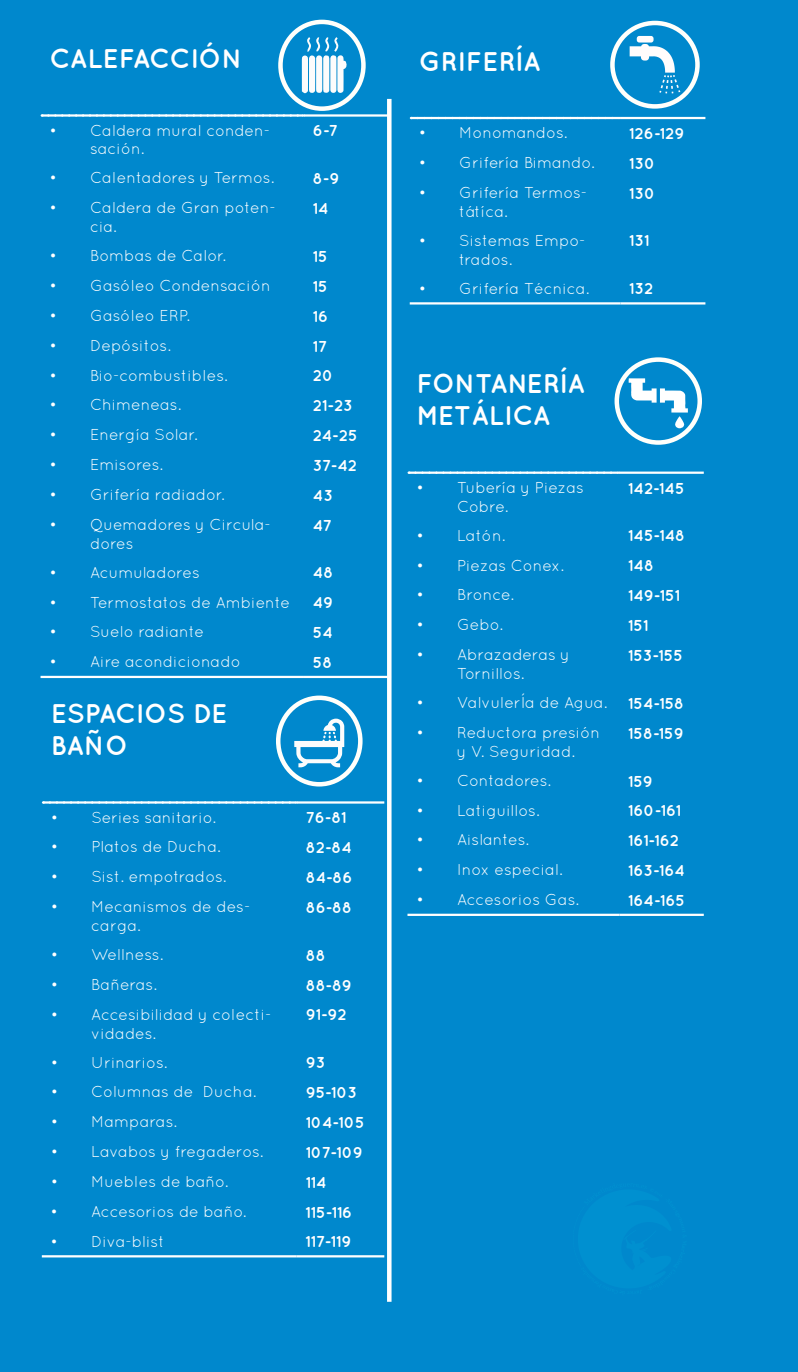
<style>
.page{position:relative;width:798px;height:1372px;background:#fff}
.page>*{position:absolute;margin:0;border:0;box-sizing:border-box;transform-origin:0 0}
.t1{font:700 27px/32.4px "Quicksand";color:#fff}
.t2{font:15.75px/18.9px "Quicksand";color:#fff}
.t3{font:700 15.75px "Quicksand";color:#fff}
</style>
<div class="page">
<div style="left:0;top:0;width:797px;height:1371px;background:#0088cd"></div>
<hr style="left:387px;top:99px;width:4px;height:1202px;background:#fff">
<hr style="left:408px;top:471px;width:210px;height:3px;background:#fff">
<svg style="left:415px;top:471px;width:204px;height:3px"></svg>
<hr style="left:619px;top:471px;width:84px;height:3px;background:#fff">
<hr style="left:407px;top:913px;width:212px;height:2px;background:#fff">
<hr style="left:619px;top:913px;width:84px;height:2px;background:#fff">
<svg style="left:616px;top:359px;width:83px;height:83px"></svg>
<div style="left:614px;top:357px;width:87px;height:88px;border:4px solid #fffffb;border-radius:50%"></div>
<svg style="left:628px;top:378px;width:59px;height:50px"></svg>
<hr style="left:410px;top:117px;width:209px;height:2px;background:#fff">
<hr style="left:620px;top:117px;width:85px;height:2px;background:#fff">
<hr style="left:409px;top:302px;width:211px;height:2px;background:#fff">
<hr style="left:620px;top:302px;width:85px;height:2px;background:#fff">
<svg style="left:612px;top:23px;width:85px;height:83px"></svg>
<div style="left:610px;top:21px;width:89px;height:88px;border:4px solid #fffffb;border-radius:50%"></div>
<svg style="left:629px;top:36px;width:51px;height:57px"></svg>
<hr style="left:43px;top:801px;width:252px;height:2px;background:#fff">
<svg style="left:50px;top:801px;width:246px;height:2px"></svg>
<hr style="left:297px;top:801px;width:87px;height:2px;background:#fff">
<hr style="left:42px;top:1255px;width:255px;height:2px;background:#fff">
<hr style="left:297px;top:1255px;width:87px;height:2px;background:#fff">
<svg style="left:278px;top:697px;width:82px;height:87px"></svg>
<div style="left:276px;top:695px;width:86px;height:91px;border:4px solid #fffffb;border-radius:50%"></div>
<svg style="left:294px;top:718px;width:50px;height:49px"></svg>
<svg style="left:42px;top:114px;width:262px;height:3px"></svg>
<hr style="left:304px;top:114px;width:87px;height:3px;background:#fff">
<hr style="left:40px;top:675px;width:264px;height:3px;background:#fff">
<hr style="left:304px;top:675px;width:87px;height:3px;background:#fff">
<svg style="left:280px;top:22px;width:83px;height:87px"></svg>
<div style="left:278px;top:20px;width:87px;height:91px;border:4px solid #fffffb;border-radius:50%"></div>
<svg style="left:301px;top:37px;width:46px;height:57px"></svg>
<h1 class="t1" style="left:50px;top:42px;width:194px">CALEFACCIÓN</h1>
<p class="t2" style="left:90px;top:120px;width:181px;text-indent:-40px">• Caldera mural conden&shy;sación.</p>
<p class="t3" style="left:313px;top:121px;width:27px">6-7</p>
<p class="t2" style="left:50px;top:168px;width:226px">• Calentadores y Termos.</p>
<p class="t3" style="left:313px;top:169px;width:28px">8-9</p>
<p class="t2" style="left:90px;top:198px;width:187px;text-indent:-40px">• Caldera de Gran poten&shy;cia.</p>
<p class="t3" style="left:313px;top:199px;width:17px">14</p>
<p class="t2" style="left:50px;top:246px;width:178px">• Bombas de Calor.</p>
<p class="t3" style="left:313px;top:247px;width:16px">15</p>
<p class="t2" style="left:50px;top:276px;width:223px">• Gasóleo Condensación</p>
<p class="t3" style="left:313px;top:277px;width:16px">15</p>
<p class="t2" style="left:50px;top:306px;width:142px">• Gasóleo ERP.</p>
<p class="t3" style="left:313px;top:307px;width:17px">16</p>
<p class="t2" style="left:50px;top:335px;width:123px">• Depósitos.</p>
<p class="t3" style="left:313px;top:336px;width:16px">17</p>
<p class="t2" style="left:50px;top:365px;width:180px">• Bio-combustibles.</p>
<p class="t3" style="left:313px;top:366px;width:22px">20</p>
<p class="t2" style="left:50px;top:395px;width:133px">• Chimeneas.</p>
<p class="t3" style="left:313px;top:396px;width:41px">21-23</p>
<p class="t2" style="left:50px;top:425px;width:150px">• Energía Solar.</p>
<p class="t3" style="left:313px;top:426px;width:46px">24-25</p>
<p class="t2" style="left:50px;top:455px;width:115px">• Emisores.</p>
<p class="t3" style="left:313px;top:456px;width:46px">37-42</p>
<p class="t2" style="left:50px;top:485px;width:177px">• Grifería radiador.</p>
<p class="t3" style="left:313px;top:485px;width:22px">43</p>
<p class="t2" style="left:90px;top:514px;width:182px;text-indent:-40px">• Quemadores y Circula&shy;dores</p>
<p class="t3" style="left:313px;top:515px;width:21px">47</p>
<p class="t2" style="left:50px;top:562px;width:152px">• Acumuladores</p>
<p class="t3" style="left:313px;top:563px;width:22px">48</p>
<p class="t2" style="left:50px;top:592px;width:242px">• Termostatos de Ambiente</p>
<p class="t3" style="left:313px;top:593px;width:22px">49</p>
<p class="t2" style="left:50px;top:622px;width:156px">• Suelo radiante</p>
<p class="t3" style="left:313px;top:623px;width:21px">54</p>
<p class="t2" style="left:50px;top:652px;width:192px">• Aire acondicionado</p>
<p class="t3" style="left:313px;top:653px;width:21px">58</p>
<h1 class="t1" style="left:51px;top:696px;width:178px">ESPACIOS DE<br>BAÑO</h1>
<p class="t2" style="left:51px;top:807px;width:167px">• Series sanitario.</p>
<p class="t3" style="left:306px;top:808px;width:42px">76-81</p>
<p class="t2" style="left:51px;top:837px;width:171px">• Platos de Ducha.</p>
<p class="t3" style="left:306px;top:838px;width:48px">82-84</p>
<p class="t2" style="left:51px;top:867px;width:177px">• Sist. empotrados.</p>
<p class="t3" style="left:306px;top:868px;width:48px">84-86</p>
<p class="t2" style="left:91px;top:896px;width:160px;text-indent:-40px">• Mecanismos de des&shy;carga.</p>
<p class="t3" style="left:306px;top:897px;width:48px">86-88</p>
<p class="t2" style="left:51px;top:944px;width:114px">• Wellness.</p>
<p class="t3" style="left:306px;top:945px;width:21px">88</p>
<p class="t2" style="left:51px;top:974px;width:108px">• Bañeras.</p>
<p class="t3" style="left:305px;top:975px;width:48px">88-89</p>
<p class="t2" style="left:91px;top:1004px;width:182px;text-indent:-40px">• Accesibilidad y colecti&shy;vidades.</p>
<p class="t3" style="left:305px;top:1005px;width:43px">91-92</p>
<p class="t2" style="left:51px;top:1052px;width:118px">• Urinarios.</p>
<p class="t3" style="left:305px;top:1053px;width:21px">93</p>
<p class="t2" style="left:51px;top:1082px;width:207px">• Columnas de Ducha.</p>
<p class="t3" style="left:305px;top:1083px;width:53px">95-103</p>
<p class="t2" style="left:51px;top:1112px;width:128px">• Mamparas.</p>
<p class="t3" style="left:305px;top:1112px;width:60px">104-105</p>
<p class="t2" style="left:51px;top:1141px;width:214px">• Lavabos y fregaderos.</p>
<p class="t3" style="left:305px;top:1142px;width:59px">107-109</p>
<p class="t2" style="left:51px;top:1171px;width:179px">• Muebles de baño.</p>
<p class="t3" style="left:305px;top:1172px;width:23px">114</p>
<p class="t2" style="left:51px;top:1201px;width:197px">• Accesorios de baño.</p>
<p class="t3" style="left:305px;top:1202px;width:48px">115-116</p>
<p class="t2" style="left:51px;top:1231px;width:116px">• Diva-blist</p>
<p class="t3" style="left:305px;top:1232px;width:47px">117-119</p>
<h1 class="t1" style="left:418px;top:44px;width:123px">GRIFERÍA</h1>
<p class="t2" style="left:418px;top:123px;width:150px">• Monomandos.</p>
<p class="t3" style="left:629px;top:124px;width:57px">126-129</p>
<p class="t2" style="left:418px;top:153px;width:177px">• Grifería Bimando.</p>
<p class="t3" style="left:629px;top:154px;width:28px">130</p>
<p class="t2" style="left:459px;top:183px;width:130px;text-indent:-40px">• Grifería Termos&shy;tátíca.</p>
<p class="t3" style="left:629px;top:183px;width:28px">130</p>
<p class="t2" style="left:459px;top:230px;width:128px;text-indent:-40px">• Sistemas Empo&shy;trados.</p>
<p class="t3" style="left:629px;top:231px;width:22px">131</p>
<p class="t2" style="left:418px;top:278px;width:172px">• Grifería Técnica.</p>
<p class="t3" style="left:629px;top:279px;width:26px">132</p>
<h1 class="t1" style="left:416px;top:366px;width:170px">FONTANERÍA<br>METÁLICA</h1>
<p class="t2" style="left:457px;top:477px;width:128px;text-indent:-40px">• Tubería y Piezas<br>Cobre.</p>
<p class="t3" style="left:628px;top:478px;width:58px">142-145</p>
<p class="t2" style="left:416px;top:525px;width:90px">• Latón.</p>
<p class="t3" style="left:628px;top:526px;width:58px">145-148</p>
<p class="t2" style="left:416px;top:555px;width:149px">• Piezas Conex.</p>
<p class="t3" style="left:628px;top:556px;width:27px">148</p>
<p class="t2" style="left:416px;top:585px;width:99px">• Bronce.</p>
<p class="t3" style="left:628px;top:586px;width:53px">149-151</p>
<p class="t2" style="left:416px;top:615px;width:88px">• Gebo.</p>
<p class="t3" style="left:628px;top:616px;width:22px">151</p>
<p class="t2" style="left:416px;top:645px;width:155px;text-align:center">• Abrazaderas y<br>Tornillos.</p>
<p class="t3" style="left:628px;top:645px;width:56px">153-155</p>
<p class="t2" style="left:416px;top:692px;width:192px">• ValvulerÍa de Agua.</p>
<p class="t3" style="left:628px;top:693px;width:57px">154-158</p>
<p class="t2" style="left:457px;top:722px;width:144px;text-indent:-40px">• Reductora presión y V. Seguridad.</p>
<p class="t3" style="left:628px;top:723px;width:57px">158-159</p>
<p class="t2" style="left:416px;top:770px;width:136px">• Contadores.</p>
<p class="t3" style="left:628px;top:771px;width:26px">159</p>
<p class="t2" style="left:416px;top:800px;width:125px">• Latiguillos.</p>
<p class="t3" style="left:628px;top:801px;width:54px">160-161</p>
<p class="t2" style="left:416px;top:830px;width:114px">• Aislantes.</p>
<p class="t3" style="left:628px;top:831px;width:52px">161-162</p>
<p class="t2" style="left:416px;top:860px;width:148px">• Inox especial.</p>
<p class="t3" style="left:628px;top:861px;width:58px">163-164</p>
<p class="t2" style="left:416px;top:889px;width:164px">• Accesorios Gas.</p>
<p class="t3" style="left:628px;top:890px;width:58px">164-165</p>
</div>
